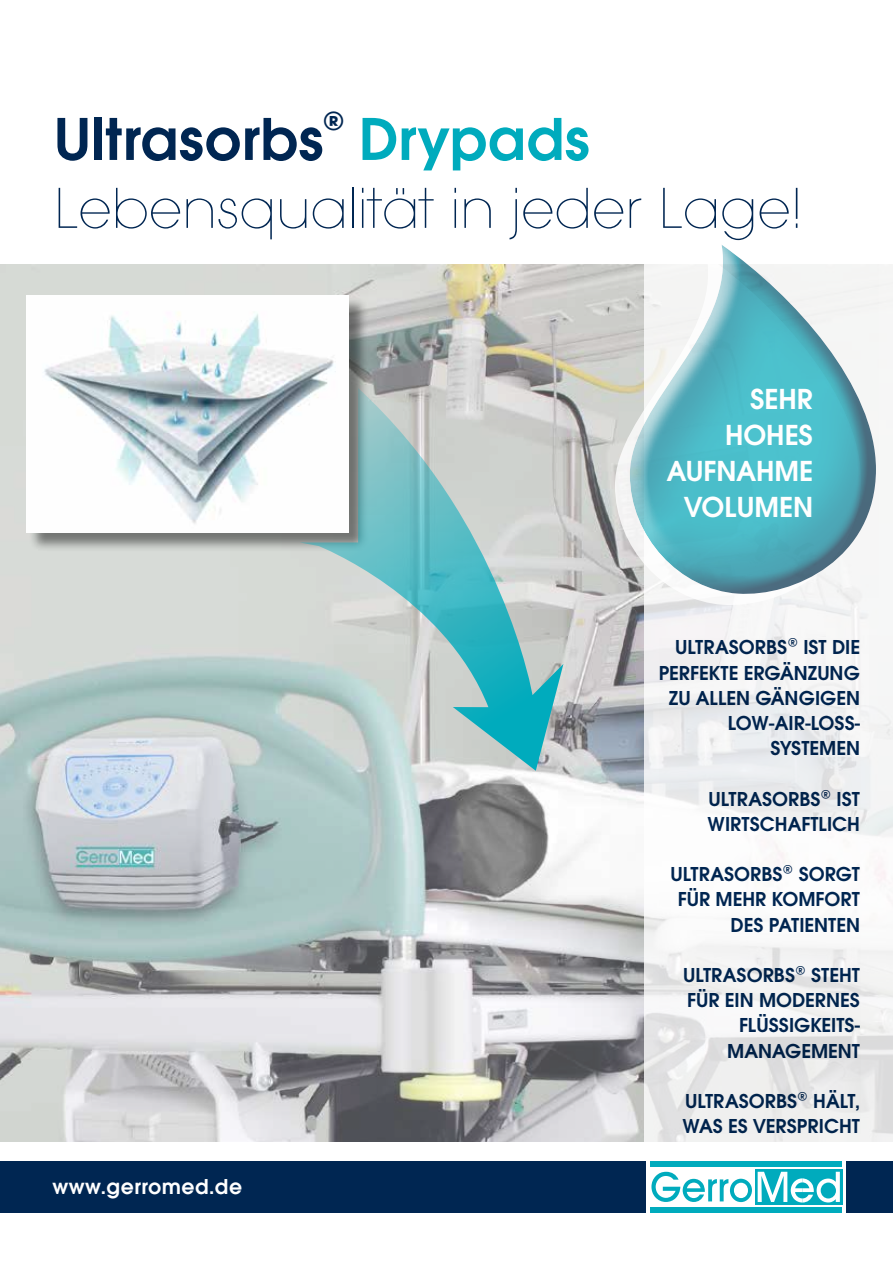
<style>
.page{position:relative;width:893px;height:1263px;background:#fff}
.page>*{position:absolute;margin:0;border:0;box-sizing:border-box;transform-origin:0 0}
.t1{font:600 63px "Avant Gard";color:#002652}
.t2{font:200 60px "Avant Gard";color:#002652}
.t3{font:700 45px "Avant Gard";color:#002652}
.t4{font:600 30.15px/36.3px "Avant Gard";color:#fff;text-align:right}
.t5{font:600 22.5px "Avant Gard";letter-spacing:.02em;color:#fff}
.t6{font:600 21px/25.2px "Avant Gard";color:#002652;text-align:right}
.s1{color:#00abbd}
</style>
<div class="page">
<img style="left:0;top:265px;width:644px;height:877px">
<svg style="left:644px;top:264px;width:249px;height:949px;fill:#f4f3f4"></svg>
<div style="left:0;top:1161px;width:893px;height:51px;background:#002652"></div>
<div style="left:646px;top:1158px;width:199px;height:58px;background:#fff"></div>
<div style="left:755px;top:1169px;width:87px;height:36px;background:#00abbd"></div>
<div style="left:651px;top:1207px;width:191px;height:5px;background:#00abbd"></div>
<div style="left:651px;top:1161px;width:191px;height:5px;background:#00abbd"></div>
<svg style="left:758px;top:1172px;width:82px;height:30px"></svg>
<svg style="left:651px;top:1172px;width:101px;height:30px"></svg>
<svg style="left:615px;top:264px;width:246px;height:342px"></svg>
<div style="left:630px;top:244px;width:110px;height:342px;background:#fff;opacity:.75"></div>
<div style="left:666px;top:244px;width:211px;height:351px;background:#002652;opacity:.75"></div>
<div style="left:28px;top:297px;width:341px;height:255px;background:#000;opacity:.46"></div>
<img style="left:27px;top:296px;width:322px;height:237px">
<svg style="left:300px;top:388px;width:263px;height:383px;background:#a9cbcc"></svg>
<h3 class="t3" style="left:322px;top:104px;width:25px">®</h3>
<h1 class="t1" style="left:54px;top:102px;width:538px">Ultrasorbs <span class="s1">Drypads</span></h1>
<h2 class="t2" style="left:54px;top:175px;width:750px">Lebensqualität in jeder Lage!</h2>
<h3 class="t4" style="left:667px;top:380px;width:148px">SEHR<br>HOHES<br>AUFNAHME<br>VOLUMEN</h3>
<p class="t5" style="left:53px;top:1173px;width:191px">www.gerromed.de</p>
<p class="t6" style="left:659px;top:635px;width:203px">ULTRASORBS® IST DIE<br>PERFEKTE ERGÄNZUNG<br>ZU ALLEN GÄNGIGEN<br>LOW-AIR-LOSS-<br>SYSTEMEN</p>
<p class="t6" style="left:708px;top:786px;width:154px;text-align:left">ULTRASORBS® IST<br>WIRTSCHAFTLICH</p>
<p class="t6" style="left:671px;top:862px;width:191px">ULTRASORBS® SORGT<br>FÜR MEHR KOMFORT<br>DES PATIENTEN</p>
<p class="t6" style="left:683px;top:962px;width:178px">ULTRASORBS® STEHT<br>FÜR EIN MODERNES<br>FLÜSSIGKEITS-<br>MANAGEMENT</p>
<p class="t6" style="left:682px;top:1088px;width:179px;text-align:left">ULTRASORBS® HÄLT,<br>WAS ES VERSPRICHT</p>
</div>
